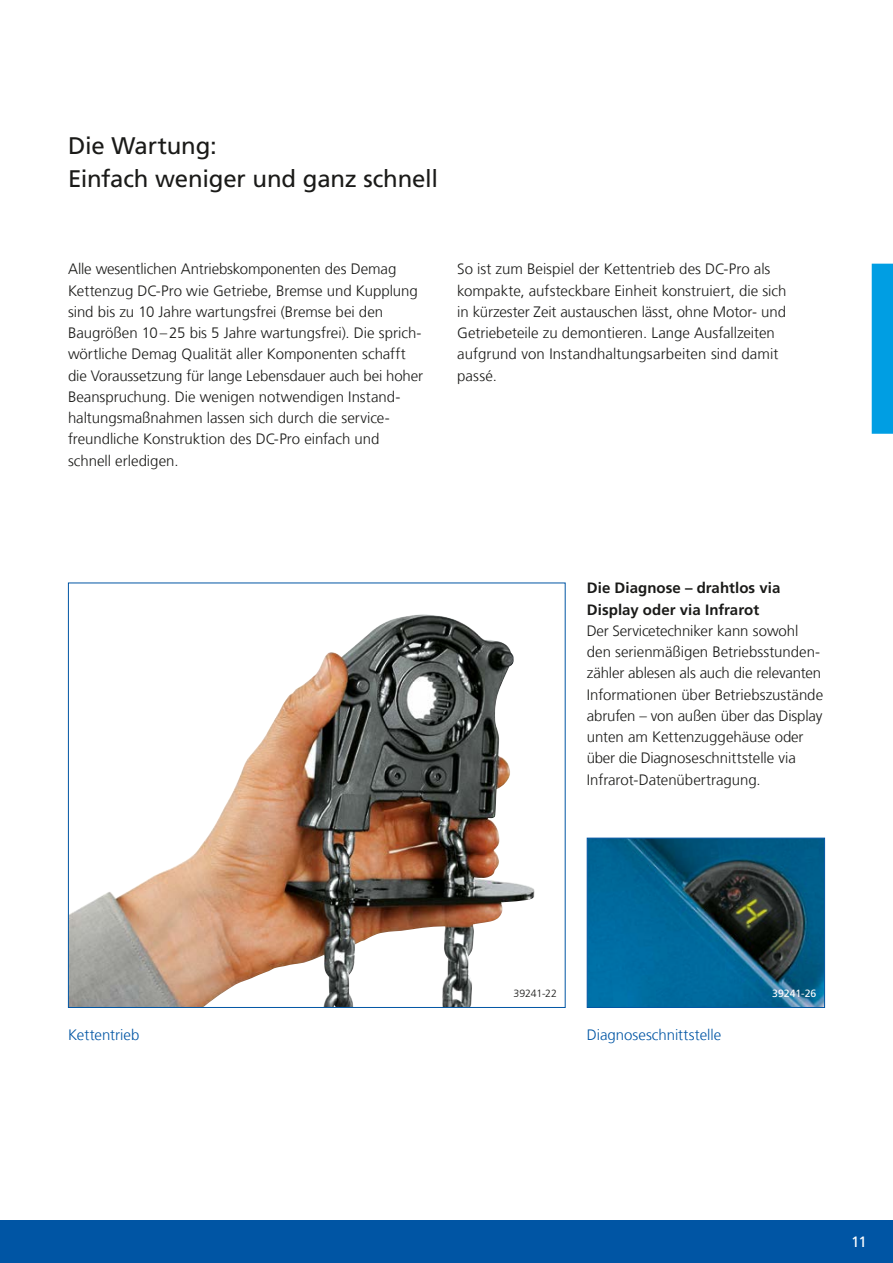
<style>
.page{position:relative;width:893px;height:1263px;background:#fff}
.page>*{position:absolute;margin:0;border:0;box-sizing:border-box;transform-origin:0 0}
.t1{font:24px/33px "Frutiger LT Com";letter-spacing:-.01em;color:#1a1a18}
.t2{font:300 15px/21.3px "Frutiger LT Com";letter-spacing:-.005em;color:#1a1a18}
.t3{font:700 15px/21.3px "Frutiger LT Com";letter-spacing:.005em;color:#1a1a18}
.t4{font:300 15px "Frutiger LT Com";color:#0055a4}
.t5{font:15px "Frutiger LT Com";color:#fff}
.t6{font:300 10.5px "Frutiger LT Com";letter-spacing:-.005em;color:#1a1a18}
.t7{font:10.5px "Frutiger LT Com";letter-spacing:.01em;color:#fff}
</style>
<div class="page">
<div style="left:0;top:1220px;width:893px;height:43px;background:#0055a4"></div>
<img style="left:589px;top:840px;width:234px;height:166px">
<div style="left:587px;top:838px;width:238px;height:170px;border:1px solid #0055a4"></div>
<div style="left:872px;top:264px;width:21px;height:170px;background:#009ee3"></div>
<img style="left:70px;top:616px;width:465px;height:390px">
<h1 class="t1" style="left:68px;top:129px;width:372px">Die Wartung:<br>Einfach weniger und ganz schnell</h1>
<p class="t2" style="left:68px;top:259px;width:357px">Alle wesentlichen Antriebskomponenten des Demag Kettenzug DC-Pro wie Getriebe, Bremse und Kupplung sind bis zu 10 Jahre wartungsfrei (Bremse bei den Baugrößen 10–25 bis 5 Jahre wartungsfrei). Die sprich&shy;wörtliche Demag Qualität aller Komponenten schafft die Voraussetzung für lange Lebensdauer auch bei hoher Beanspruchung. Die wenigen notwendigen Instand&shy;haltungsmaßnahmen lassen sich durch die service&shy;freundliche Konstruktion des DC-Pro einfach und schnell erledigen.</p>
<p class="t2" style="left:457px;top:259px;width:331px">So ist zum Beispiel der Kettentrieb des DC-Pro als kompakte, aufsteckbare Einheit konstruiert, die sich in kürzester Zeit austauschen lässt, ohne Motor- und Getriebeteile zu demontieren. Lange Ausfallzeiten aufgrund von Instandhaltungsarbeiten sind damit passé.</p>
<p class="t3" style="left:587px;top:577px;width:195px">Die Diagnose – drahtlos via<br>Display oder via Infrarot</p>
<p class="t2" style="left:587px;top:620px;width:238px">Der Servicetechniker kann sowohl den serienmäßigen Betriebsstunden&shy;zähler ablesen als auch die relevanten Informationen über Betriebszustände abrufen – von außen über das Display unten am Kettenzuggehäuse oder über die Diagnoseschnittstelle via Infrarot-Datenübertragung.</p>
<p class="t6" style="left:514px;top:987px;width:45px">39241-22</p>
<p class="t7" style="left:772px;top:987px;width:46px">39241-26</p>
<p class="t4" style="left:68px;top:1026px;width:73px">Kettentrieb</p>
<p class="t4" style="left:587px;top:1026px;width:136px">Diagnoseschnittstelle</p>
<p class="t5" style="left:851px;top:1233px;width:17px">11</p>
</div>
